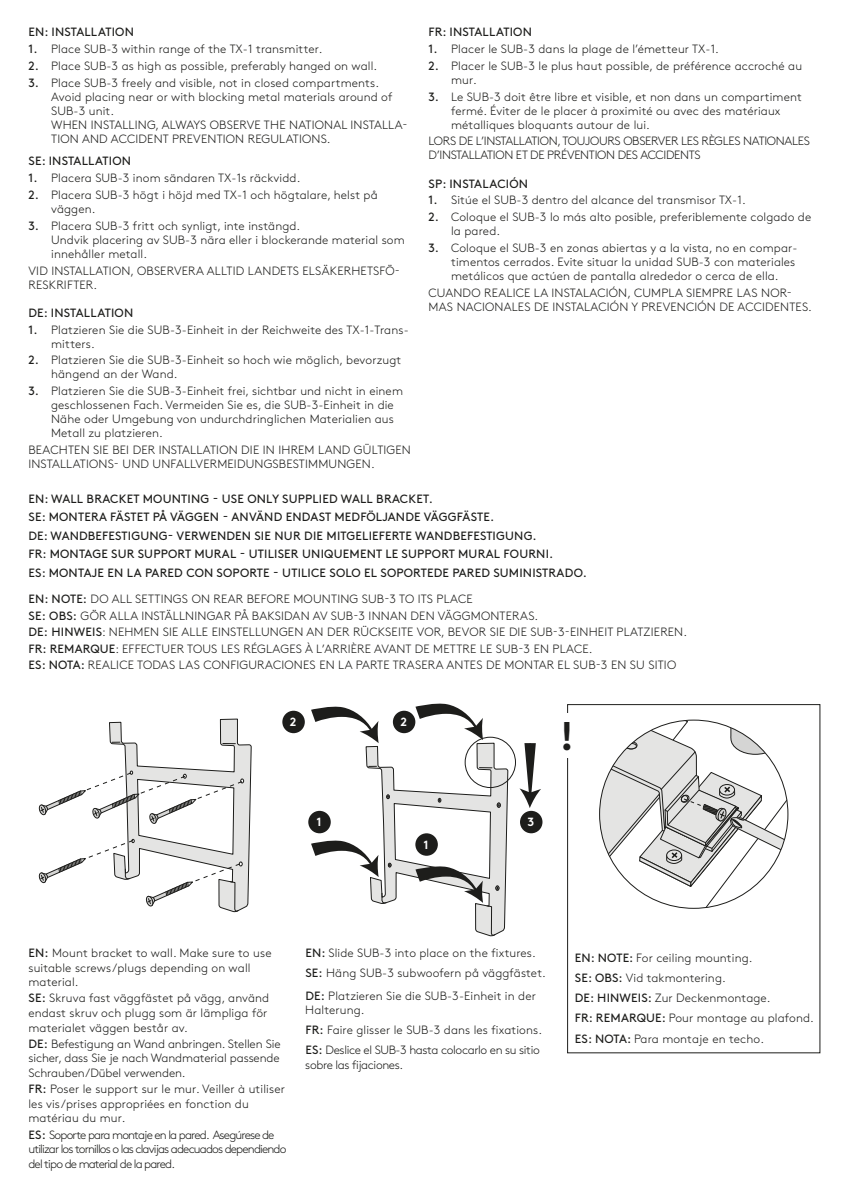
<style>
.page{position:relative;width:841px;height:1190px;background:#fff}
.page>*{position:absolute;margin:0;border:0;box-sizing:border-box;transform-origin:0 0}
.Spec2{font:700 40px "Brown";color:#1d1d1b}
.Bröd-lista{font:300 12px/14px "Brown";letter-spacing:.01em;color:#1d1d1b}
.Bröd{font:300 12px/14.6px "Brown";letter-spacing:.01em;color:#1d1d1b}
.Varning-VERSAL{font:300 12px/14px "Brown";letter-spacing:.015em;color:#1d1d1b}
.Bröd_-_RUBBE{font:12px "Brown";letter-spacing:.015em;color:#1d1d1b}
.Bröd-2{font:300 12px/14.6px "Brown";letter-spacing:-.07em;color:#1d1d1b}
.Varning-VERSAL-2{font:300 12px/14px "Brown";letter-spacing:-.025em;color:#1d1d1b}
.Bröd-3{font:300 12px/14.6px "Brown";letter-spacing:-.03em;color:#1d1d1b}
.Numrering{font:700 11.8px "Brown";color:#fff}
.s1{font-weight:400}
</style>
<div class="page">
<svg style="left:38px;top:718px;width:214px;height:195px"></svg>
<svg style="left:599px;top:720px;width:188px;height:188px"></svg>
<svg style="left:519px;top:743px;width:22px;height:65px"></svg>
<svg style="left:311px;top:703px;width:197px;height:234px"></svg>
<div style="left:308px;top:811px;width:23px;height:22px;background:#1d1d1b;border-radius:50%"></div>
<div style="left:282px;top:711px;width:23px;height:22px;background:#1d1d1b;border-radius:50%"></div>
<div style="left:393px;top:711px;width:22px;height:22px;background:#1d1d1b;border-radius:50%"></div>
<div style="left:415px;top:833px;width:23px;height:23px;background:#1d1d1b;border-radius:50%"></div>
<div style="left:520px;top:811px;width:22px;height:22px;background:#1d1d1b;border-radius:50%"></div>
<div style="left:465px;top:737px;width:50px;height:51px;border:1px solid #1d1d1b;border-radius:50%"></div>
<div style="left:567px;top:704px;width:253px;height:349px;border:1px solid #1d1d1b"></div>
<div style="left:559px;top:713px;width:16px;height:45px;background:#fff"></div>
<p class="Bröd_-_RUBBE" style="left:29px;top:23px;width:107px">EN: INSTALLATION</p>
<p class="Bröd-lista" style="left:28px;top:41px;width:295px"><span class="s1">1.</span> Place SUB-3 within range of the TX-1 transmitter.</p>
<p class="Bröd-lista" style="left:28px;top:58px;width:350px"><span class="s1">2.</span> Place SUB-3 as high as possible, preferably hanged on wall.</p>
<p class="Bröd-lista" style="left:51px;top:75px;width:358px;text-indent:-23px"><span class="s1">3.</span> Place SUB-3 freely and visible, not in closed compartments.<br>Avoid placing near or with blocking metal materials around of SUB-3 unit.<br>WHEN INSTALLING, ALWAYS OBSERVE THE NATIONAL INSTALLA-TION AND ACCIDENT PREVENTION REGULATIONS.</p>
<p class="Bröd_-_RUBBE" style="left:29px;top:152px;width:104px">SE: INSTALLATION</p>
<p class="Bröd-lista" style="left:28px;top:170px;width:273px"><span class="s1">1.</span> Placera SUB-3 inom sändaren TX-1s räckvidd.</p>
<p class="Bröd-lista" style="left:51px;top:187px;width:328px;text-indent:-23px"><span class="s1">2.</span> Placera SUB-3 högt i höjd med TX-1 och högtalare, helst på väggen.</p>
<p class="Bröd-lista" style="left:51px;top:218px;width:355px;text-indent:-23px"><span class="s1">3.</span> Placera SUB-3 fritt och synligt, inte instängd.<br>Undvik placering av SUB-3 nära eller i blockerande material som innehåller metall.</p>
<p class="Varning-VERSAL" style="left:29px;top:262px;width:372px">VID INSTALLATION, OBSERVERA ALLTID LANDETS ELSÄKERHETSFÖ-<br>RESKRIFTER.</p>
<p class="Bröd_-_RUBBE" style="left:29px;top:303px;width:106px">DE: INSTALLATION</p>
<p class="Bröd-lista" style="left:51px;top:321px;width:359px;text-indent:-23px"><span class="s1">1.</span> Platzieren Sie die SUB-3-Einheit in der Reichweite des TX-1-Trans&shy;mitters.</p>
<p class="Bröd-lista" style="left:51px;top:352px;width:351px;text-indent:-23px"><span class="s1">2.</span> Platzieren Sie die SUB-3-Einheit so hoch wie möglich, bevorzugt hängend an der Wand.</p>
<p class="Bröd-lista" style="left:51px;top:383px;width:353px;text-indent:-23px"><span class="s1">3.</span> Platzieren Sie die SUB-3-Einheit frei, sichtbar und nicht in einem geschlossenen Fach. Vermeiden Sie es, die SUB-3-Einheit in die Nähe oder Umgebung von undurchdringlichen Materialien aus Metall zu platzieren.</p>
<p class="Varning-VERSAL" style="left:29px;top:442px;width:384px">BEACHTEN SIE BEI DER INSTALLATION DIE IN IHREM LAND GÜLTIGEN<br>INSTALLATIONS- UND UNFALLVERMEIDUNGSBESTIMMUNGEN.</p>
<p class="Bröd_-_RUBBE" style="left:428px;top:23px;width:105px">FR: INSTALLATION</p>
<p class="Bröd-lista" style="left:428px;top:41px;width:292px"><span class="s1">1.</span> Placer le SUB-3 dans la plage de l’émetteur TX-1.</p>
<p class="Bröd-lista" style="left:451px;top:58px;width:352px;text-indent:-23px"><span class="s1">2.</span> Placer le SUB-3 le plus haut possible, de préférence accroché au mur.</p>
<p class="Bröd-lista" style="left:451px;top:89px;width:352px;text-indent:-23px"><span class="s1">3.</span> Le SUB-3 doit être libre et visible, et non dans un compartiment fermé. Éviter de le placer à proximité ou avec des matériaux métalliques bloquants autour de lui.</p>
<p class="Varning-VERSAL-2" style="left:428px;top:133px;width:383px">LORS DE L’INSTALLATION, TOUJOURS OBSERVER LES RÈGLES NATIONALES<br>D’INSTALLATION ET DE PRÉVENTION DES ACCIDENTS</p>
<p class="Bröd_-_RUBBE" style="left:428px;top:174px;width:101px">SP: INSTALACIÓN</p>
<p class="Bröd-lista" style="left:428px;top:192px;width:319px"><span class="s1">1.</span> Sitúe el SUB-3 dentro del alcance del transmisor TX-1.</p>
<p class="Bröd-lista" style="left:451px;top:209px;width:361px;text-indent:-23px"><span class="s1">2.</span> Coloque el SUB-3 lo más alto posible, preferiblemente colgado de la pared.</p>
<p class="Bröd-lista" style="left:451px;top:240px;width:348px;text-indent:-23px"><span class="s1">3.</span> Coloque el SUB-3 en zonas abiertas y a la vista, no en compar&shy;timentos cerrados. Evite situar la unidad SUB-3 con materiales metálicos que actúen de pantalla alrededor o cerca de ella.</p>
<p class="Varning-VERSAL" style="left:428px;top:285px;width:385px">CUANDO REALICE LA INSTALACIÓN, CUMPLA SIEMPRE LAS NOR-<br>MAS NACIONALES DE INSTALACIÓN Y PREVENCIÓN DE ACCIDENTES.</p>
<p class="Bröd_-_RUBBE" style="left:29px;top:490px;width:406px">EN: WALL BRACKET MOUNTING - USE ONLY SUPPLIED WALL BRACKET.</p>
<p class="Bröd_-_RUBBE" style="left:29px;top:508px;width:467px">SE: MONTERA FÄSTET PÅ VÄGGEN - ANVÄND ENDAST MEDFÖLJANDE VÄGGFÄSTE.</p>
<p class="Bröd_-_RUBBE" style="left:29px;top:526px;width:509px">DE: WANDBEFESTIGUNG- VERWENDEN SIE NUR DIE MITGELIEFERTE WANDBEFESTIGUNG.</p>
<p class="Bröd_-_RUBBE" style="left:29px;top:545px;width:526px">FR: MONTAGE SUR SUPPORT MURAL - UTILISER UNIQUEMENT LE SUPPORT MURAL FOURNI.</p>
<p class="Bröd_-_RUBBE" style="left:29px;top:564px;width:560px">ES: MONTAJE EN LA PARED CON SOPORTE - UTILICE SOLO EL SOPORTEDE PARED SUMINISTRADO.</p>
<p class="Varning-VERSAL" style="left:29px;top:591px;width:445px"><span class="s1">EN: NOTE:</span> DO ALL SETTINGS ON REAR BEFORE MOUNTING SUB-3 TO ITS PLACE</p>
<p class="Varning-VERSAL" style="left:29px;top:608px;width:511px"><span class="s1">SE: OBS:</span> GÖR ALLA INSTÄLLNINGAR PÅ BAKSIDAN AV SUB-3 INNAN DEN VÄGGMONTERAS.</p>
<p class="Varning-VERSAL" style="left:29px;top:624px;width:660px"><span class="s1">DE: HINWEIS</span>: NEHMEN SIE ALLE EINSTELLUNGEN AN DER RÜCKSEITE VOR, BEVOR SIE DIE SUB-3-EINHEIT PLATZIEREN.</p>
<p class="Varning-VERSAL" style="left:29px;top:641px;width:565px"><span class="s1">FR: REMARQUE</span>: EFFECTUER TOUS LES RÉGLAGES À L’ARRIÈRE AVANT DE METTRE LE SUB-3 EN PLACE.</p>
<p class="Varning-VERSAL" style="left:29px;top:657px;width:649px"><span class="s1">ES: NOTA:</span> REALICE TODAS LAS CONFIGURACIONES EN LA PARTE TRASERA ANTES DE MONTAR EL SUB-3 EN SU SITIO</p>
<p class="Numrering" style="left:290px;top:712px;width:8px">2</p>
<p class="Numrering" style="left:400px;top:712px;width:8px">2</p>
<p class="Numrering" style="left:316px;top:813px;width:7px">1</p>
<p class="Numrering" style="left:423px;top:835px;width:7px">1</p>
<p class="Numrering" style="left:527px;top:813px;width:8px">3</p>
<p class="Spec2" style="left:559px;top:703px;width:16px">!</p>
<p class="Bröd" style="left:28px;top:945px;width:244px"><span class="s1">EN:</span> Mount bracket to wall. Make sure to use suitable screws/plugs depending on wall material.</p>
<p class="Bröd" style="left:28px;top:990px;width:242px"><span class="s1">SE:</span> Skruva fast väggfästet på vägg, använd endast skruv och plugg som är lämpliga för materialet väggen består av.</p>
<p class="Bröd" style="left:28px;top:1035px;width:253px;text-align:justify"><span class="s1">DE:</span> Befestigung an Wand anbringen. Stellen Sie sicher, dass Sie je nach Wandmaterial passende Schrauben/Dübel verwenden.</p>
<p class="Bröd" style="left:28px;top:1081px;width:258px"><span class="s1">FR:</span> Poser le support sur le mur. Veiller à utiliser les vis/prises appropriées en fonction du matériau du mur.</p>
<p class="Bröd-2" style="left:28px;top:1126px;width:259px"><span class="s1">ES:</span> Soporte para montaje en la pared. Asegúrese de utilizar los tornillos o las clavijas adecuados dependiendo del tipo de material de la pared.</p>
<p class="Bröd" style="left:305px;top:945px;width:232px"><span class="s1">EN:</span> Slide SUB-3 into place on the fixtures.</p>
<p class="Bröd" style="left:305px;top:965px;width:242px"><span class="s1">SE:</span> Häng SUB-3 subwoofern på väggfästet.</p>
<p class="Bröd" style="left:305px;top:987px;width:232px"><span class="s1">DE:</span> Platzieren Sie die SUB-3-Einheit in der<br>Halterung.</p>
<p class="Bröd" style="left:305px;top:1022px;width:238px"><span class="s1">FR:</span> Faire glisser le SUB-3 dans les fixations.</p>
<p class="Bröd-3" style="left:305px;top:1042px;width:236px"><span class="s1">ES:</span> Deslice el SUB-3 hasta colocarlo en su sitio sobre las fijaciones.</p>
<p class="Bröd" style="left:574px;top:949px;width:179px"><span class="s1">EN: NOTE:</span> For ceiling mounting.</p>
<p class="Bröd" style="left:574px;top:969px;width:152px"><span class="s1">SE: OBS:</span> Vid takmontering.</p>
<p class="Bröd" style="left:574px;top:990px;width:197px"><span class="s1">DE: HINWEIS:</span> Zur Deckenmontage.</p>
<p class="Bröd" style="left:574px;top:1010px;width:240px"><span class="s1">FR: REMARQUE:</span> Pour montage au plafond.</p>
<p class="Bröd" style="left:574px;top:1030px;width:191px"><span class="s1">ES: NOTA:</span> Para montaje en techo.</p>
</div>
